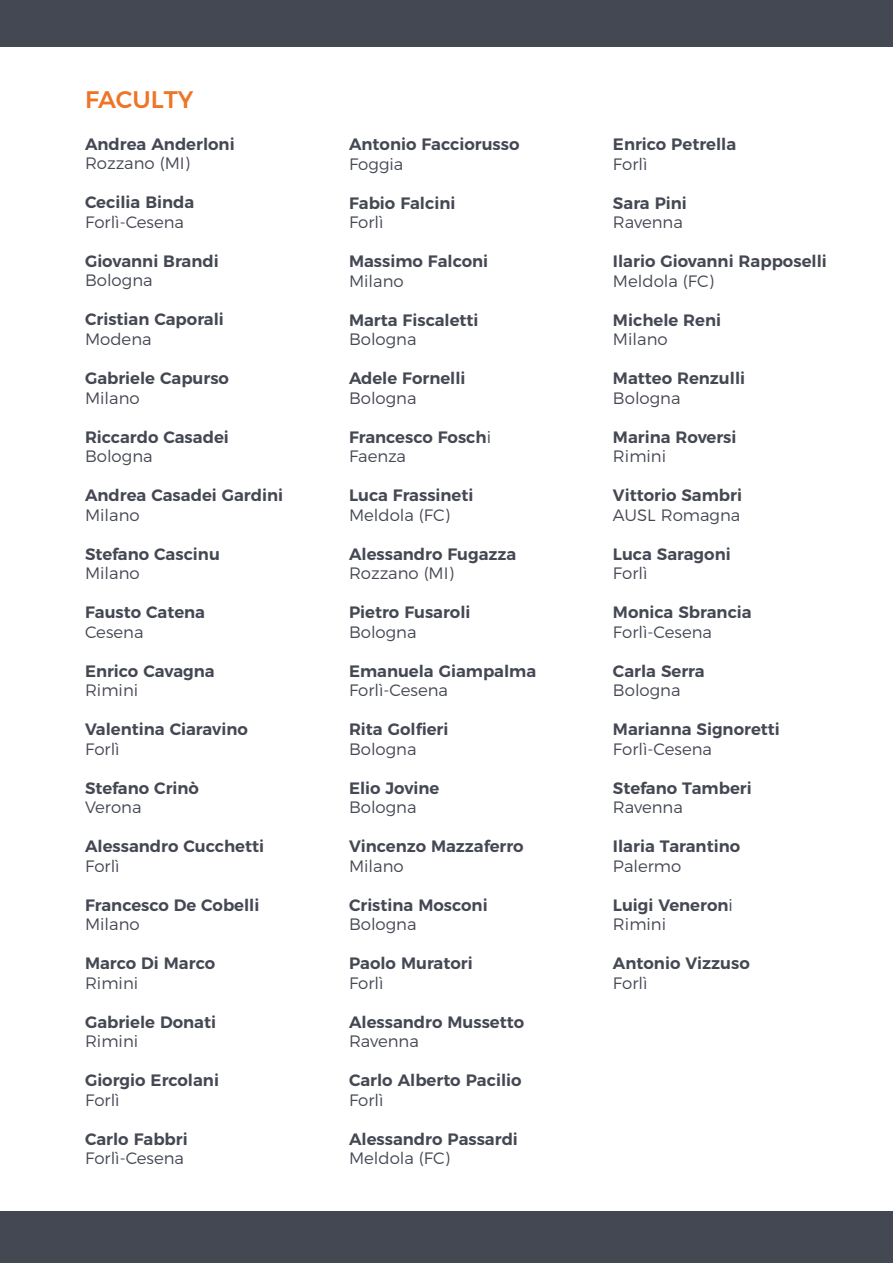
<style>
.page{position:relative;width:893px;height:1263px;background:#fff}
.page>*{position:absolute;margin:0;border:0;box-sizing:border-box;transform-origin:0 0}
.t1{font:500 24px "Montserrat";color:#ee7428}
.t2{font:600 16.5px/19.5px "Montserrat";color:#444853}
.t3{font:300 16.5px "Montserrat";color:#444853}
.s1{font-weight:300}
</style>
<div class="page">
<div style="left:0;top:0;width:893px;height:47px;background:#444853"></div>
<div style="left:0;top:1212px;width:893px;height:51px;background:#444853"></div>
<h1 class="t1" style="left:85px;top:80px;width:110px">FACULTY</h1>
<p class="t2" style="left:85px;top:133px;width:151px">Andrea Anderloni</p>
<p class="t3" style="left:85px;top:151px;width:106px">Rozzano (MI)</p>
<p class="t2" style="left:85px;top:192px;width:111px">Cecilia Binda</p>
<p class="t3" style="left:85px;top:209px;width:101px">Forlì-Cesena</p>
<p class="t2" style="left:85px;top:250px;width:135px">Giovanni Brandi</p>
<p class="t3" style="left:85px;top:268px;width:69px">Bologna</p>
<p class="t2" style="left:85px;top:309px;width:140px">Cristian Caporali</p>
<p class="t3" style="left:85px;top:326px;width:68px">Modena</p>
<p class="t2" style="left:85px;top:367px;width:146px">Gabriele Capurso</p>
<p class="t3" style="left:85px;top:385px;width:56px">Milano</p>
<p class="t2" style="left:85px;top:426px;width:145px">Riccardo Casadei</p>
<p class="t3" style="left:85px;top:443px;width:69px">Bologna</p>
<p class="t2" style="left:85px;top:484px;width:200px">Andrea Casadei Gardini</p>
<p class="t3" style="left:85px;top:502px;width:56px">Milano</p>
<p class="t2" style="left:85px;top:543px;width:136px">Stefano Cascinu</p>
<p class="t3" style="left:85px;top:560px;width:56px">Milano</p>
<p class="t2" style="left:85px;top:601px;width:122px">Fausto Catena</p>
<p class="t3" style="left:85px;top:619px;width:60px">Cesena</p>
<p class="t2" style="left:85px;top:660px;width:131px">Enrico Cavagna</p>
<p class="t3" style="left:85px;top:677px;width:55px">Rimini</p>
<p class="t2" style="left:85px;top:718px;width:164px">Valentina Ciaravino</p>
<p class="t3" style="left:85px;top:736px;width:36px">Forlì</p>
<p class="t2" style="left:85px;top:777px;width:115px">Stefano Crinò</p>
<p class="t3" style="left:85px;top:794px;width:58px">Verona</p>
<p class="t2" style="left:85px;top:835px;width:181px">Alessandro Cucchetti</p>
<p class="t3" style="left:85px;top:853px;width:36px">Forlì</p>
<p class="t2" style="left:85px;top:894px;width:176px">Francesco De Cobelli</p>
<p class="t3" style="left:85px;top:911px;width:56px">Milano</p>
<p class="t2" style="left:85px;top:952px;width:132px">Marco Di Marco</p>
<p class="t3" style="left:85px;top:970px;width:55px">Rimini</p>
<p class="t2" style="left:85px;top:1011px;width:133px">Gabriele Donati</p>
<p class="t3" style="left:85px;top:1028px;width:55px">Rimini</p>
<p class="t2" style="left:85px;top:1069px;width:135px">Giorgio Ercolani</p>
<p class="t3" style="left:85px;top:1087px;width:36px">Forlì</p>
<p class="t2" style="left:85px;top:1128px;width:104px">Carlo Fabbri</p>
<p class="t3" style="left:85px;top:1145px;width:101px">Forlì-Cesena</p>
<p class="t2" style="left:349px;top:133px;width:172px">Antonio Facciorusso</p>
<p class="t3" style="left:349px;top:151px;width:56px">Foggia</p>
<p class="t2" style="left:349px;top:192px;width:108px">Fabio Falcini</p>
<p class="t3" style="left:349px;top:209px;width:36px">Forlì</p>
<p class="t2" style="left:349px;top:250px;width:141px">Massimo Falconi</p>
<p class="t3" style="left:349px;top:268px;width:56px">Milano</p>
<p class="t2" style="left:349px;top:309px;width:131px">Marta Fiscaletti</p>
<p class="t3" style="left:349px;top:326px;width:69px">Bologna</p>
<p class="t2" style="left:349px;top:367px;width:118px">Adele Fornelli</p>
<p class="t3" style="left:349px;top:385px;width:69px">Bologna</p>
<p class="t2" style="left:349px;top:426px;width:144px">Francesco Fosch<span class="s1">i<br>Faenza</span></p>
<p class="t2" style="left:349px;top:484px;width:126px">Luca Frassineti</p>
<p class="t3" style="left:349px;top:502px;width:103px">Meldola (FC)</p>
<p class="t2" style="left:349px;top:543px;width:169px">Alessandro Fugazza</p>
<p class="t3" style="left:349px;top:560px;width:106px">Rozzano (MI)</p>
<p class="t2" style="left:349px;top:601px;width:123px">Pietro Fusaroli</p>
<p class="t3" style="left:349px;top:619px;width:69px">Bologna</p>
<p class="t2" style="left:349px;top:660px;width:189px">Emanuela Giampalma</p>
<p class="t3" style="left:349px;top:677px;width:101px">Forlì-Cesena</p>
<p class="t2" style="left:349px;top:718px;width:101px">Rita Golfieri</p>
<p class="t3" style="left:349px;top:736px;width:69px">Bologna</p>
<p class="t2" style="left:349px;top:777px;width:92px">Elio Jovine</p>
<p class="t3" style="left:349px;top:794px;width:69px">Bologna</p>
<p class="t2" style="left:349px;top:835px;width:176px">Vincenzo Mazzaferro</p>
<p class="t3" style="left:349px;top:853px;width:56px">Milano</p>
<p class="t2" style="left:349px;top:894px;width:140px">Cristina Mosconi</p>
<p class="t3" style="left:349px;top:911px;width:69px">Bologna</p>
<p class="t2" style="left:349px;top:952px;width:125px">Paolo Muratori</p>
<p class="t3" style="left:349px;top:970px;width:36px">Forlì</p>
<p class="t2" style="left:349px;top:1011px;width:177px">Alessandro Mussetto</p>
<p class="t3" style="left:349px;top:1028px;width:71px">Ravenna</p>
<p class="t2" style="left:349px;top:1069px;width:174px">Carlo Alberto Pacilio</p>
<p class="t3" style="left:349px;top:1087px;width:36px">Forlì</p>
<p class="t2" style="left:349px;top:1128px;width:170px">Alessandro Passardi</p>
<p class="t3" style="left:349px;top:1145px;width:103px">Meldola (FC)</p>
<p class="t2" style="left:613px;top:133px;width:125px">Enrico Petrella</p>
<p class="t3" style="left:613px;top:151px;width:36px">Forlì</p>
<p class="t2" style="left:613px;top:192px;width:75px">Sara Pini</p>
<p class="t3" style="left:613px;top:209px;width:71px">Ravenna</p>
<p class="t2" style="left:613px;top:250px;width:215px">Ilario Giovanni Rapposelli</p>
<p class="t3" style="left:613px;top:268px;width:103px">Meldola (FC)</p>
<p class="t2" style="left:613px;top:309px;width:110px">Michele Reni</p>
<p class="t3" style="left:613px;top:326px;width:56px">Milano</p>
<p class="t2" style="left:613px;top:367px;width:134px">Matteo Renzulli</p>
<p class="t3" style="left:613px;top:385px;width:69px">Bologna</p>
<p class="t2" style="left:613px;top:426px;width:125px">Marina Roversi</p>
<p class="t3" style="left:613px;top:443px;width:55px">Rimini</p>
<p class="t2" style="left:613px;top:484px;width:131px">Vittorio Sambri</p>
<p class="t3" style="left:613px;top:502px;width:129px">AUSL Romagna</p>
<p class="t2" style="left:613px;top:543px;width:119px">Luca Saragoni</p>
<p class="t3" style="left:613px;top:560px;width:36px">Forlì</p>
<p class="t2" style="left:613px;top:601px;width:140px">Monica Sbrancia</p>
<p class="t3" style="left:613px;top:619px;width:101px">Forlì-Cesena</p>
<p class="t2" style="left:613px;top:660px;width:93px">Carla Serra</p>
<p class="t3" style="left:613px;top:678px;width:69px">Bologna</p>
<p class="t2" style="left:613px;top:718px;width:168px">Marianna Signoretti</p>
<p class="t3" style="left:613px;top:736px;width:101px">Forlì-Cesena</p>
<p class="t2" style="left:613px;top:777px;width:140px">Stefano Tamberi</p>
<p class="t3" style="left:613px;top:795px;width:71px">Ravenna</p>
<p class="t2" style="left:613px;top:835px;width:129px">Ilaria Tarantino</p>
<p class="t3" style="left:613px;top:853px;width:70px">Palermo</p>
<p class="t2" style="left:613px;top:894px;width:121px">Luigi Veneron<span class="s1">i<br>Rimini</span></p>
<p class="t2" style="left:613px;top:952px;width:138px">Antonio Vizzuso</p>
<p class="t3" style="left:613px;top:970px;width:36px">Forlì</p>
</div>
